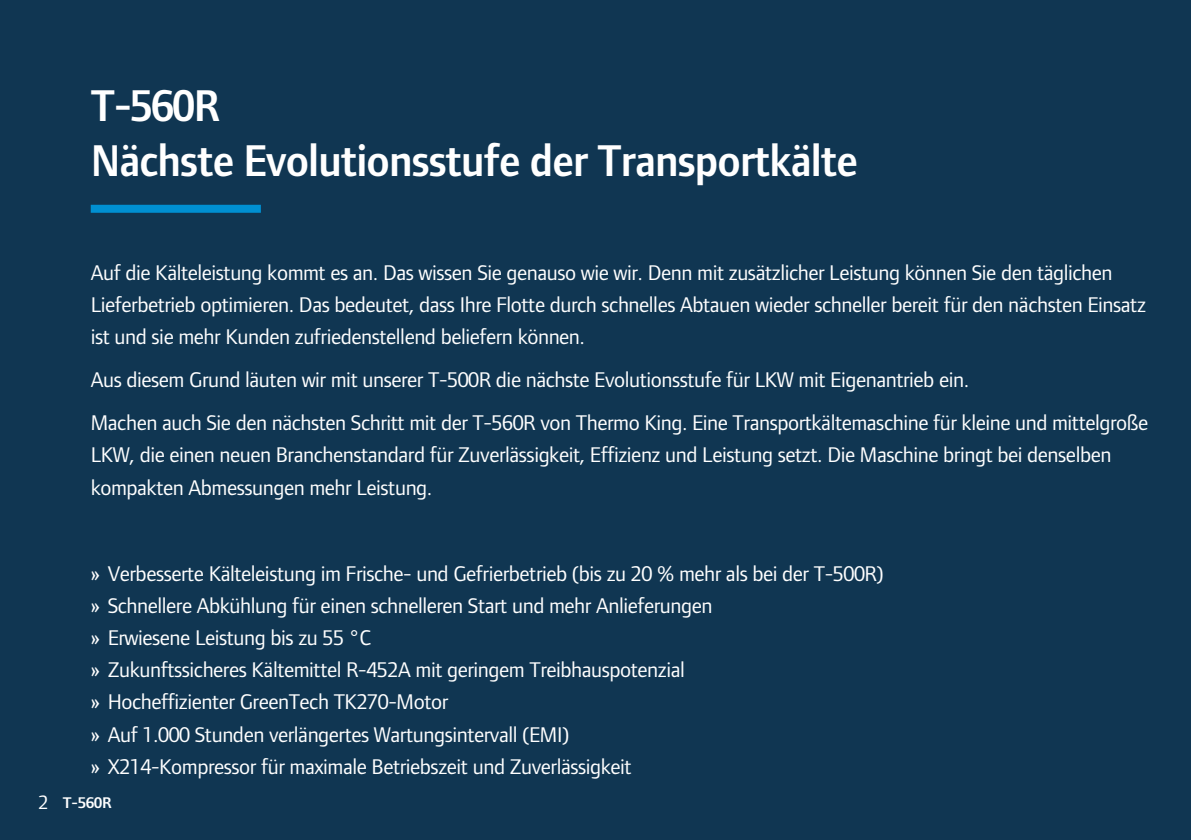
<style>
.page{position:relative;width:1191px;height:840px;background:#fff}
.page>*{position:absolute;margin:0;border:0;box-sizing:border-box;transform-origin:0 0}
.t1{font:600 46px/55.2px "Foundry Form Sans Blonde";letter-spacing:-.02em;color:#fff;scale:.95 1}
.t2{font:22px/32px "Foundry Form Sans Blonde";letter-spacing:-.02em;color:#fff}
.t3{font:600 16px "Foundry Form Sans Blonde";color:#fff}
.s1{font-weight:400;font-size:20px}
</style>
<div class="page">
<div style="left:0;top:0;width:1191px;height:839px;background:#103652"></div>
<div style="left:91px;top:205px;width:170px;height:8px;background:#0090d2"></div>
<h1 class="t1" style="left:91px;top:78px;width:809px">T-560R<br>Nächste Evolutionsstufe der Transportkälte</h1>
<p class="t2" style="left:91px;top:256px;width:1056px">Auf die Kälteleistung kommt es an. Das wissen Sie genauso wie wir. Denn mit zusätzlicher Leistung können Sie den täglichen<br>Lieferbetrieb optimieren. Das bedeutet, dass Ihre Flotte durch schnelles Abtauen wieder schneller bereit für den nächsten Einsatz ist und sie mehr Kunden zufriedenstellend beliefern können.</p>
<p class="t2" style="left:91px;top:357px;width:1059px;line-height:43.4px">Aus diesem Grund läuten wir mit unserer T-500R die nächste Evolutionsstufe für LKW mit Eigenantrieb ein.<br>Machen auch Sie den nächsten Schritt mit der T-560R von Thermo King. Eine Transportkältemaschine für kleine und mittelgroße</p>
<p class="t2" style="left:91px;top:438px;width:1022px">LKW, die einen neuen Branchenstandard für Zuverlässigkeit, Effizienz und Leistung setzt. Die Maschine bringt bei denselben kompakten Abmessungen mehr Leistung.</p>
<p class="t2" style="left:91px;top:557px;width:794px">» Verbesserte Kälteleistung im Frische- und Gefrierbetrieb (bis zu 20 % mehr als bei der T-500R) » Schnellere Abkühlung für einen schnelleren Start und mehr Anlieferungen<br>» Erwiesene Leistung bis zu 55 °C<br>» Zukunftssicheres Kältemittel R-452A mit geringem Treibhauspotenzial<br>» Hocheffizienter GreenTech TK270-Motor<br>» Auf 1.000 Stunden verlängertes Wartungsintervall (EMI)<br>» X214-Kompressor für maximale Betriebszeit und Zuverlässigkeit</p>
<p class="t3" style="left:38px;top:793px;width:75px"><span class="s1">2</span> T-560R</p>
</div>
